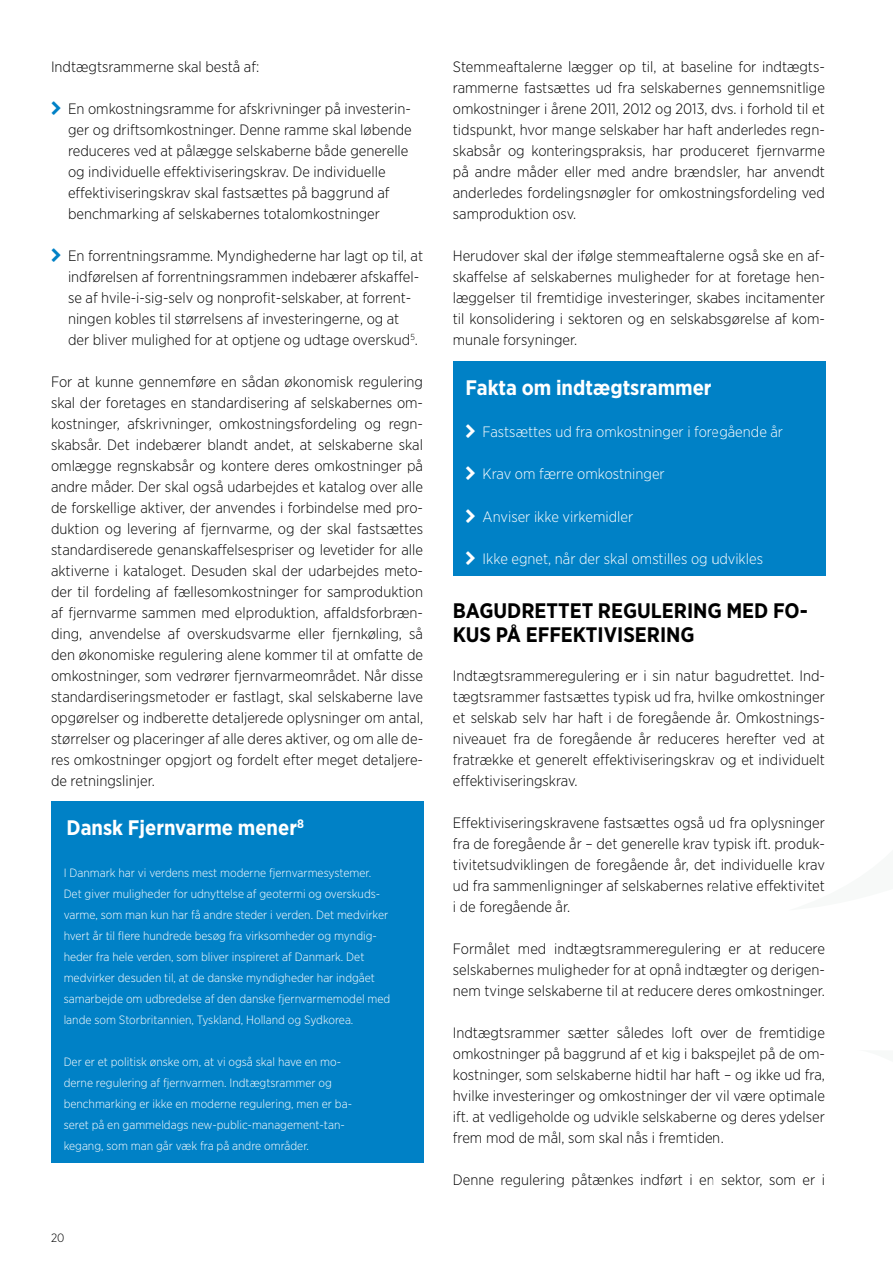
<style>
.page{position:relative;width:893px;height:1263px;background:#fff}
.page>*{position:absolute;margin:0;border:0;box-sizing:border-box;transform-origin:0 0}
.t1{font:700 21px/24px "Gotham Narrow";color:#000}
.t2{font:700 21px "Gotham Narrow";color:#fff}
.t3{font:300 15px/21px "Gotham Narrow";color:#000;text-align:justify}
.t4{font:300 15px "Gotham Narrow";color:#fff}
.t5{font:300 12px/21px "Gotham Narrow";color:#fff}
.t6{font:300 12px "Gotham Narrow";color:#000}
</style>
<div class="page">
<div style="left:51px;top:801px;width:372px;height:362px;background:#0081c6"></div>
<div style="left:453px;top:362px;width:372px;height:214px;background:#0081c6"></div>
<p class="t3" style="left:51px;top:56px;width:210px">Indtægtsrammerne skal bestå af:</p>
<p class="t3" style="left:68px;top:98px;width:345px;text-align:left">En omkostningsramme for afskrivninger på investerin&shy;ger og driftsomkostninger. Denne ramme skal løbende reduceres ved at pålægge selskaberne både generelle og individuelle effektiviseringskrav. De individuelle effektiviseringskrav skal fastsættes på baggrund af benchmarking af selskabernes totalomkostninger</p>
<p class="t3" style="left:68px;top:245px;width:357px;text-align:left">En forrentningsramme. Myndighederne har lagt op til, at indførelsen af forrentningsrammen indebærer afskaffel&shy;se af hvile-i-sig-selv og nonprofit-selskaber, at forrent&shy;ningen kobles til størrelsens af investeringerne, og at der bliver mulighed for at optjene og udtage overskud<sup>5</sup>.</p>
<p class="t3" style="left:51px;top:371px;width:374px">For at kunne gennemføre en sådan økonomisk regulering skal der foretages en standardisering af selskabernes om&shy;kostninger, afskrivninger, omkostningsfordeling og regn&shy;skabsår. Det indebærer blandt andet, at selskaberne skal omlægge regnskabsår og kontere deres omkostninger på andre måder. Der skal også udarbejdes et katalog over alle de forskellige aktiver, der anvendes i forbindelse med pro&shy;duktion og levering af fjernvarme, og der skal fastsættes standardiserede genanskaffelsespriser og levetider for alle aktiverne i kataloget. Desuden skal der udarbejdes meto&shy;der til fordeling af fællesomkostninger for samproduktion af fjernvarme sammen med elproduktion, affaldsforbræn&shy;ding, anvendelse af overskudsvarme eller fjernkøling, så den økonomiske regulering alene kommer til at omfatte de omkostninger, som vedrører fjernvarmeområdet. Når disse standardiseringsmetoder er fastlagt, skal selskaberne lave opgørelser og indberette detaljerede oplysninger om antal, størrelser og placeringer af alle deres aktiver, og om alle de&shy;res omkostninger opgjort og fordelt efter meget detaljere&shy;de retningslinjer.</p>
<h1 class="t2" style="left:67px;top:814px;width:239px">Dansk Fjernvarme mener<sup>8</sup></h1>
<p class="t5" style="left:64px;top:862px;width:328px">I Danmark har vi verdens mest moderne fjernvarmesystemer.<br>Det giver muligheder for udnyttelse af geotermi og overskuds&shy;varme, som man kun har få andre steder i verden. Det medvirker hvert år til flere hundrede besøg fra virksomheder og myndig&shy;heder fra hele verden, som bliver inspireret af Danmark. Det medvirker desuden til, at de danske myndigheder har indgået samarbejde om udbredelse af den danske fjernvarmemodel med lande som Storbritannien, Tyskland, Holland og Sydkorea.</p>
<p class="t5" style="left:64px;top:1051px;width:290px">Der er et politisk ønske om, at vi også skal have en mo&shy;derne regulering af fjernvarmen. Indtægtsrammer og benchmarking er ikke en moderne regulering, men er ba&shy;seret på en gammeldags new-public-management-tan&shy;kegang, som man går væk fra på andre områder.</p>
<p class="t6" style="left:51px;top:1230px;width:15px">20</p>
<p class="t3" style="left:453px;top:56px;width:374px">Stemmeaftalerne lægger op til, at baseline for indtægts&shy;rammerne fastsættes ud fra selskabernes gennemsnitlige omkostninger i årene 2011, 2012 og 2013, dvs. i forhold til et tidspunkt, hvor mange selskaber har haft anderledes regn&shy;skabsår og konteringspraksis, har produceret fjernvarme på andre måder eller med andre brændsler, har anvendt anderledes fordelingsnøgler for omkostningsfordeling ved samproduktion osv.</p>
<p class="t3" style="left:453px;top:245px;width:374px">Herudover skal der ifølge stemmeaftalerne også ske en af&shy;skaffelse af selskabernes muligheder for at foretage hen&shy;læggelser til fremtidige investeringer, skabes incitamenter til konsolidering i sektoren og en selskabsgørelse af kom&shy;munale forsyninger.</p>
<h1 class="t2" style="left:466px;top:375px;width:248px">Fakta om indtægtsrammer</h1>
<p class="t4" style="left:483px;top:423px;width:302px">Fastsættes ud fra omkostninger i foregående år</p>
<p class="t4" style="left:483px;top:465px;width:184px">Krav om færre omkostninger</p>
<p class="t4" style="left:483px;top:507px;width:152px">Anviser ikke virkemidler</p>
<p class="t4" style="left:483px;top:549px;width:282px">Ikke egnet, når der skal omstilles og udvikles</p>
<h1 class="t1" style="left:453px;top:598px;width:357px">BAGUDRETTET REGULERING MED FO-<br>KUS PÅ EFFEKTIVISERING</h1>
<p class="t3" style="left:453px;top:665px;width:374px">Indtægtsrammeregulering er i sin natur bagudrettet. Ind&shy;tægtsrammer fastsættes typisk ud fra, hvilke omkostninger et selskab selv har haft i de foregående år. Omkostnings&shy;niveauet fra de foregående år reduceres herefter ved at fratrække et generelt effektiviseringskrav og et individuelt effektiviseringskrav.</p>
<p class="t3" style="left:453px;top:812px;width:374px">Effektiviseringskravene fastsættes også ud fra oplysninger fra de foregående år – det generelle krav typisk ift. produk&shy;tivitetsudviklingen de foregående år, det individuelle krav ud fra sammenligninger af selskabernes relative effektivitet i de foregående år.</p>
<p class="t3" style="left:453px;top:938px;width:374px">Formålet med indtægtsrammeregulering er at reducere selskabernes muligheder for at opnå indtægter og derigen&shy;nem tvinge selskaberne til at reducere deres omkostninger.</p>
<p class="t3" style="left:453px;top:1022px;width:374px">Indtægtsrammer sætter således loft over de fremtidige omkostninger på baggrund af et kig i bakspejlet på de om&shy;kostninger, som selskaberne hidtil har haft – og ikke ud fra, hvilke investeringer og omkostninger der vil være optimale ift. at vedligeholde og udvikle selskaberne og deres ydelser frem mod de mål, som skal nås i fremtiden.</p>
<p class="t3" style="left:453px;top:1169px;width:374px">Denne regulering påtænkes indført i en sektor, som er i</p>
</div>
